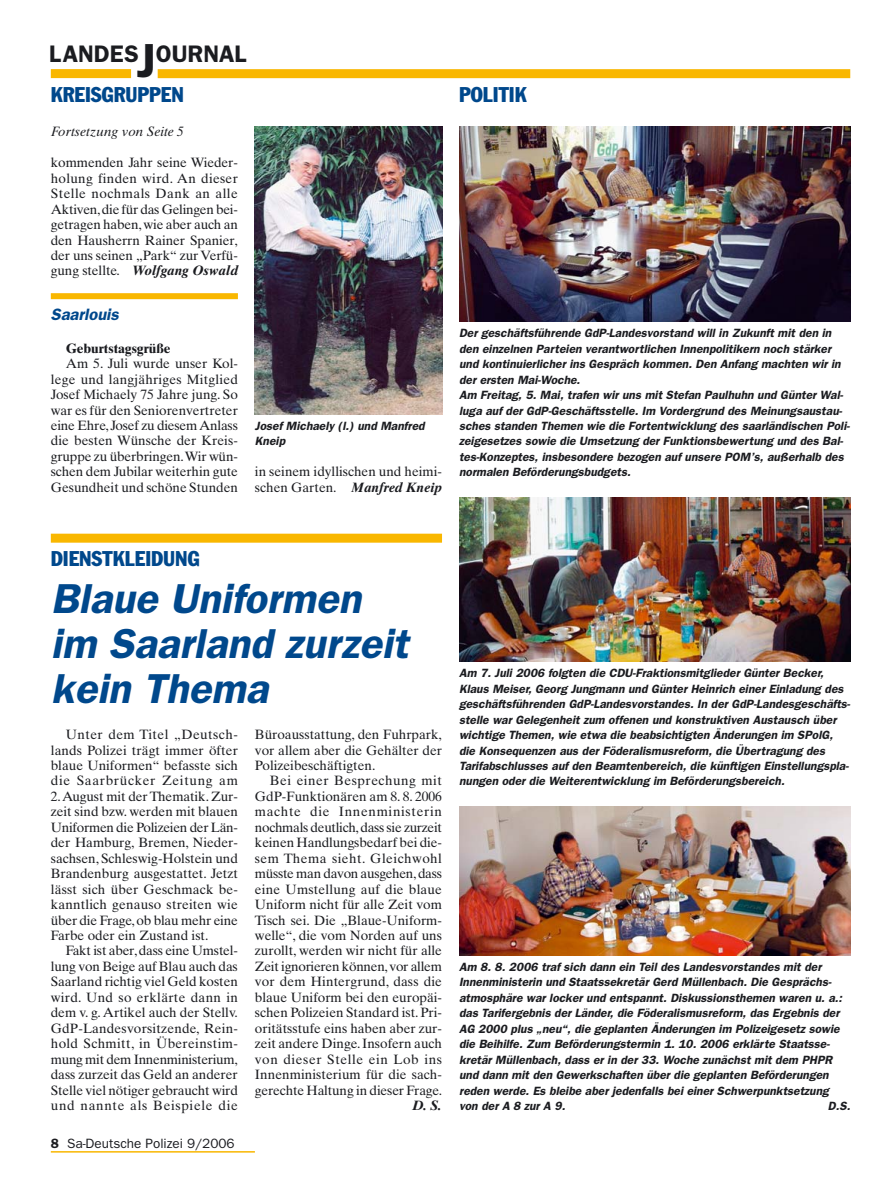
<style>
.page{position:relative;width:893px;height:1191px;background:#fff}
.page>*{position:absolute;margin:0;border:0;box-sizing:border-box;transform-origin:0 0}
.t1{font:italic 600 42px/45px "Franklin Gothic";color:#00488c}
.t2{font:600 24px "Franklin Gothic";color:#1b1c20}
.t3{font:condensed 21px "Franklin Gothic";color:#00488c}
.t4{font:italic 600 16.5px "Franklin Gothic";color:#00488c}
.t5{font:13.5px/15.5px "Times Ten";color:#1b1c20;text-align:justify}
.t6{font:13.5px "Franklin Gothic";color:#1b1c20}
.t7{font:italic 13.5px "Times Ten";color:#1b1c20}
.t8{font:700 13.5px "Times Ten";color:#1b1c20}
.t9{font:italic 700 13.5px "Times Ten";color:#1b1c20}
.t10{font:italic 600 12px/15.5px "Franklin Gothic";color:#1b1c20}
.s1{font-size:48px}
.s2{font-weight:700;font-style:italic}
.s3{font-weight:600}
</style>
<div class="page">
<div style="left:51px;top:293px;width:187px;height:6px;background:#f9b700"></div>
<hr style="left:51px;top:1151px;width:204px;height:1px;background:#f9b700">
<div style="left:51px;top:69px;width:80px;height:9px;background:#f9b700"></div>
<div style="left:158px;top:69px;width:692px;height:9px;background:#f9b700"></div>
<img style="left:255px;top:127px;width:187px;height:287px">
<img style="left:459px;top:127px;width:391px;height:195px">
<img style="left:459px;top:497px;width:391px;height:164px">
<img style="left:459px;top:806px;width:391px;height:149px">
<div style="left:51px;top:533px;width:391px;height:9px;background:#f9b700"></div>
<h2 class="t2" style="left:49px;top:45px;width:199px">LANDES<span class="s1">J</span>OURNAL</h2>
<h3 class="t3" style="left:51px;top:87px;width:135px">KREISGRUPPEN</h3>
<h3 class="t3" style="left:459px;top:87px;width:69px">POLITIK</h3>
<p class="t7" style="left:51px;top:127px;width:135px">Fortsetzung von Seite 5</p>
<p class="t5" style="left:51px;top:156px;width:189px">kommenden Jahr seine Wieder&shy;holung finden wird. An dieser Stelle nochmals Dank an alle Aktiven,die für das Gelingen bei&shy;getragen haben,wie aber auch an den Hausherrn Rainer Spanier, der uns seinen „Park“ zur Verfü&shy;gung stellte. <span class="s2">Wolfgang Oswald</span></p>
<p class="t4" style="left:51px;top:309px;width:72px">Saarlouis</p>
<p class="t8" style="left:66px;top:343px;width:106px">Geburtstagsgrüße</p>
<p class="t5" style="left:51px;top:357px;width:189px;text-indent:15px">Am 5. Juli wurde unser Kol&shy;lege und langjähriges Mitglied Josef Michaely 75 Jahre jung. So war es für den Seniorenvertreter eine Ehre,Josef zu diesem Anlass die besten Wünsche der Kreis&shy;gruppe zu überbringen.Wir wün&shy;schen dem Jubilar weiterhin gute Gesundheit und schöne Stunden</p>
<p class="t10" style="left:255px;top:419px;width:173px">Josef Michaely (l.) und Manfred<br>Kneip</p>
<p class="t5" style="left:255px;top:465px;width:189px">in seinem idyllischen und heimi&shy;schen Garten. <span class="s2">Manfred Kneip</span></p>
<p class="t10" style="left:459px;top:326px;width:394px">Der geschäftsführende GdP-Landesvorstand will in Zukunft mit den in den einzelnen Parteien verantwortlichen Innenpolitikern noch stärker und kontinuierlicher ins Gespräch kommen. Den Anfang machten wir in der ersten Mai-Woche.<br>Am Freitag, 5. Mai, trafen wir uns mit Stefan Paulhuhn und Günter Wal&shy;luga auf der GdP-Geschäftsstelle. Im Vordergrund des Meinungsaustau&shy;sches standen Themen wie die Fortentwicklung des saarländischen Poli&shy;zeigesetzes sowie die Umsetzung der Funktionsbewertung und des Bal&shy;tes-Konzeptes, insbesondere bezogen auf unsere POM’s, außerhalb des normalen Beförderungsbudgets.</p>
<h3 class="t3" style="left:51px;top:550px;width:150px">DIENSTKLEIDUNG</h3>
<h1 class="t1" style="left:51px;top:580px;width:366px">Blaue Uniformen im Saarland zurzeit kein Thema</h1>
<p class="t5" style="left:51px;top:728px;width:189px;text-indent:15px">Unter dem Titel „Deutsch&shy;lands Polizei trägt immer öfter blaue Uniformen“ befasste sich die Saarbrücker Zeitung am 2.August mit der Thematik. Zur&shy;zeit sind bzw. werden mit blauen Uniformen die Polizeien der Län&shy;der Hamburg, Bremen, Nieder&shy;sachsen, Schleswig-Holstein und Brandenburg ausgestattet. Jetzt lässt sich über Geschmack be&shy;kanntlich genauso streiten wie über die Frage,ob blau mehr eine Farbe oder ein Zustand ist.</p>
<p class="t5" style="left:51px;top:944px;width:189px;text-indent:15px">Fakt ist aber,dass eine Umstel&shy;lung von Beige auf Blau auch das Saarland richtig viel Geld kosten wird. Und so erklärte dann in dem v. g. Artikel auch der Stellv.<br>GdP-Landesvorsitzende, Rein&shy;hold Schmitt, in Übereinstim&shy;mung mit dem Innenministerium, dass zurzeit das Geld an anderer Stelle viel nötiger gebraucht wird und nannte als Beispiele die</p>
<p class="t6" style="left:51px;top:1138px;width:185px"><span class="s3">8</span> Sa-Deutsche Polizei 9/2006</p>
<p class="t5" style="left:255px;top:728px;width:189px">Büroausstattung, den Fuhrpark, vor allem aber die Gehälter der Polizeibeschäftigten.</p>
<p class="t5" style="left:255px;top:774px;width:189px;text-indent:15px">Bei einer Besprechung mit GdP-Funktionären am 8. 8. 2006 machte die Innenministerin nochmals deutlich,dass sie zurzeit keinen Handlungsbedarf bei die&shy;sem Thema sieht. Gleichwohl müsste man davon ausgehen,dass eine Umstellung auf die blaue Uniform nicht für alle Zeit vom Tisch sei. Die „Blaue-Uniform&shy;welle“, die vom Norden auf uns zurollt, werden wir nicht für alle Zeit ignorieren können,vor allem vor dem Hintergrund, dass die blaue Uniform bei den europäi&shy;schen Polizeien Standard ist. Pri&shy;oritätsstufe eins haben aber zur&shy;zeit andere Dinge. Insofern auch von dieser Stelle ein Lob ins Innenministerium für die sach&shy;gerechte Haltung in dieser Frage.</p>
<p class="t9" style="left:412px;top:1100px;width:31px">D. S.</p>
<p class="t10" style="left:459px;top:666px;width:394px">Am 7. Juli 2006 folgten die CDU-Fraktionsmitglieder Günter Becker, Klaus Meiser, Georg Jungmann und Günter Heinrich einer Einladung des geschäftsführenden GdP-Landesvorstandes. In der GdP-Landesgeschäfts&shy;stelle war Gelegenheit zum offenen und konstruktiven Austausch über wichtige Themen, wie etwa die beabsichtigten Änderungen im SPolG, die Konsequenzen aus der Föderalismusreform, die Übertragung des Tarifabschlusses auf den Beamtenbereich, die künftigen Einstellungspla&shy;nungen oder die Weiterentwicklung im Beförderungsbereich.</p>
<p class="t10" style="left:459px;top:960px;width:387px">Am 8. 8. 2006 traf sich dann ein Teil des Landesvorstandes mit der Innenministerin und Staatssekretär Gerd Müllenbach. Die Gesprächs&shy;atmosphäre war locker und entspannt. Diskussionsthemen waren u. a.: das Tarifergebnis der Länder, die Föderalismusreform, das Ergebnis der AG 2000 plus „neu“, die geplanten Änderungen im Polizeigesetz sowie die Beihilfe. Zum Beförderungstermin 1. 10. 2006 erklärte Staatsse&shy;kretär Müllenbach, dass er in der 33. Woche zunächst mit dem PHPR und dann mit den Gewerkschaften über die geplanten Beförderungen reden werde. Es bleibe aber jedenfalls bei einer Schwerpunktsetzung von der A 8 zur A 9.</p>
<p class="t10" style="left:828px;top:1099px;width:26px">D.S.</p>
</div>
